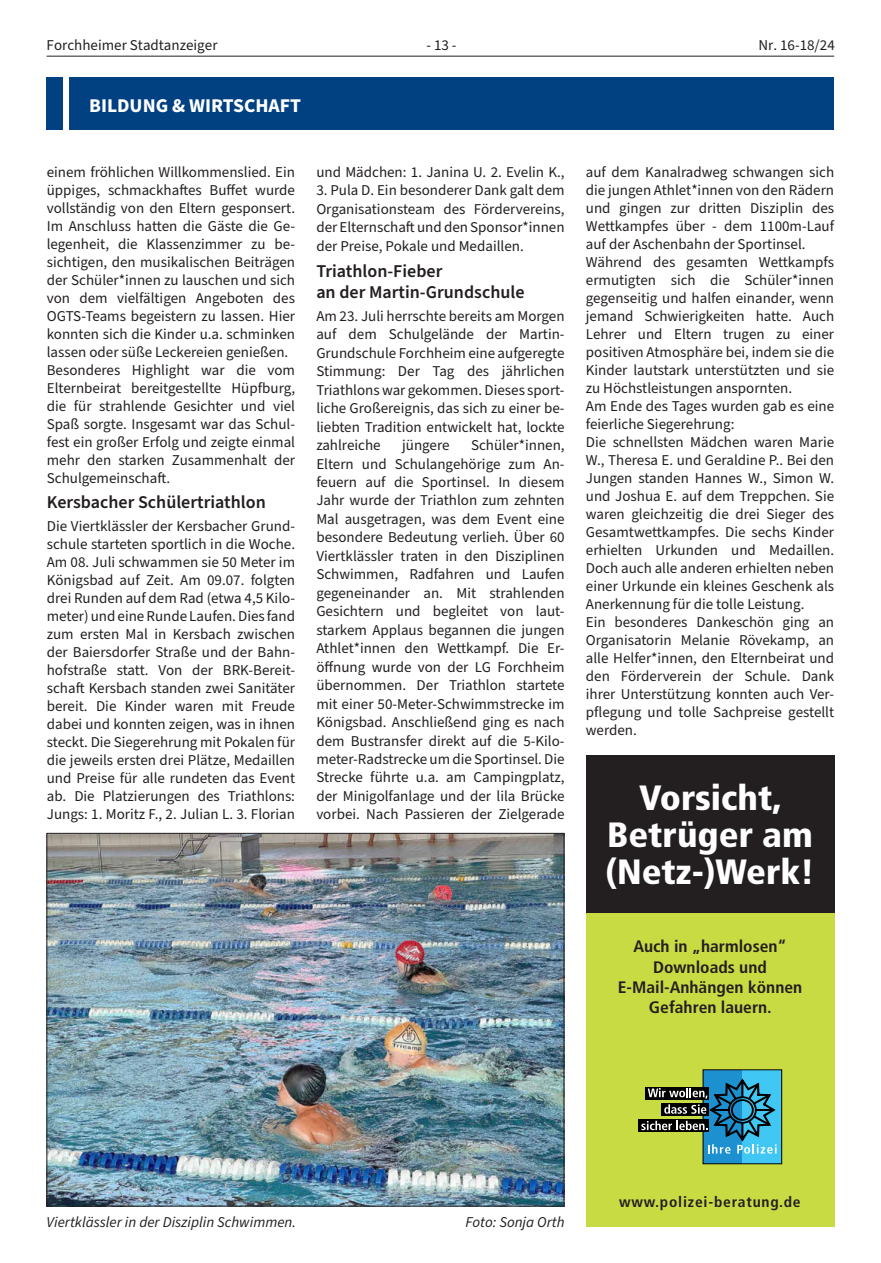
<style>
.page{position:relative;width:881px;height:1263px;background:#fff}
.page>*{position:absolute;margin:0;border:0;box-sizing:border-box;transform-origin:0 0}
.t1{font:900 condensed 35.1px/36.9px "Frutiger";color:#fff;text-align:center;scale:1.05 1}
.t2{font:700 19.5px "Source Sans Pro";color:#fff}
.t3{font:600 18px/21.5px "Source Sans Pro";color:#231f20}
.t4{font:700 condensed 16.65px/20.2px "Frutiger";color:#231f20;text-align:center;scale:1.05 1}
.t5{font:15px/18px "Source Sans Pro";color:#231f20;text-align:justify}
.t6{font:italic 15px "Source Sans Pro";color:#231f20}
.t7{font:700 condensed 14.85px "Frutiger";letter-spacing:.05em;color:#231f20;scale:1.05 1}
</style>
<div class="page">
<hr style="left:47px;top:56px;width:786px;height:1px;background:#231f20">
<div style="left:47px;top:77px;width:786px;height:52px;background:#014081"></div>
<div style="left:63px;top:77px;width:6px;height:53px;background:#fff"></div>
<img style="left:49px;top:835px;width:513px;height:369px">
<div style="left:585px;top:755px;width:248px;height:472px;background:#c9db43"></div>
<div style="left:585px;top:755px;width:248px;height:158px;background:#231f20"></div>
<div style="left:702px;top:1070px;width:40px;height:94px;background:#1d90d0"></div>
<div style="left:742px;top:1070px;width:39px;height:94px;background:#40c7f4"></div>
<div style="left:638px;top:1119px;width:70px;height:13px;background:#000"></div>
<svg style="left:641px;top:1076px;width:136px;height:78px"></svg>
<p class="t5" style="left:47px;top:37px;width:172px">Forchheimer Stadtanzeiger</p>
<p class="t5" style="left:426px;top:37px;width:32px">- 13 -</p>
<p class="t5" style="left:758px;top:37px;width:78px">Nr. 16-18/24</p>
<h2 class="t2" style="left:89px;top:92px;width:213px">BILDUNG &amp; WIRTSCHAFT</h2>
<p class="t5" style="left:47px;top:163px;width:250px;text-align:left">einem fröhlichen Willkommenslied. Ein üppiges, schmackhaftes Buffet wurde vollständig von den Eltern gesponsert.<br>Im Anschluss hatten die Gäste die Ge&shy;legenheit, die Klassenzimmer zu be&shy;sichtigen, den musikalischen Beiträgen der Schüler*innen zu lauschen und sich von dem vielfältigen Angeboten des OGTS-Teams begeistern zu lassen. Hier konnten sich die Kinder u.a. schminken lassen oder süße Leckereien genießen.<br>Besonderes Highlight war die vom Elternbeirat bereitgestellte Hüpfburg, die für strahlende Gesichter und viel Spaß sorgte. Insgesamt war das Schul&shy;fest ein großer Erfolg und zeigte einmal mehr den starken Zusammenhalt der Schulgemeinschaft.</p>
<p class="t3" style="left:47px;top:492px;width:220px">Kersbacher Schülertriathlon</p>
<p class="t5" style="left:47px;top:517px;width:250px">Die Viertklässler der Kersbacher Grund&shy;schule starteten sportlich in die Woche.<br>Am 08. Juli schwammen sie 50 Meter im Königsbad auf Zeit. Am 09.07. folgten drei Runden auf dem Rad (etwa 4,5 Kilo&shy;meter) und eine Runde Laufen. Dies fand zum ersten Mal in Kersbach zwischen der Baiersdorfer Straße und der Bahn&shy;hofstraße statt. Von der BRK-Bereit&shy;schaft Kersbach standen zwei Sanitäter bereit. Die Kinder waren mit Freude dabei und konnten zeigen, was in ihnen steckt. Die Siegerehrung mit Pokalen für die jeweils ersten drei Plätze, Medaillen und Preise für alle rundeten das Event ab. Die Platzierungen des Triathlons:<br>Jungs: 1. Moritz F., 2. Julian L. 3. Florian</p>
<p class="t5" style="left:316px;top:163px;width:250px">und Mädchen: 1. Janina U. 2. Evelin K.,</p>
<p class="t5" style="left:316px;top:182px;width:250px;line-height:18.5px">3. Pula D. Ein besonderer Dank galt dem Organisationsteam des Fördervereins, der Elternschaft und den Sponsor*innen der Preise, Pokale und Medaillen.</p>
<p class="t3" style="left:316px;top:260px;width:209px">Triathlon-Fieber<br>an der Martin-Grundschule</p>
<p class="t5" style="left:316px;top:307px;width:250px;line-height:18.5px">Am 23. Juli herrschte bereits am Morgen auf dem Schulgelände der Martin-Grundschule Forchheim eine aufgeregte Stimmung: Der Tag des jährlichen Triathlons war gekommen. Dieses sport&shy;liche Großereignis, das sich zu einer be&shy;liebten Tradition entwickelt hat, lockte zahlreiche</p>
<p class="t5" style="left:316px;top:436px;width:250px;line-height:18.5px;text-indent:155px">Schüler*innen, Eltern und Schulangehörige zum An&shy;feuern auf die Sportinsel. In diesem Jahr wurde der Triathlon zum zehnten Mal ausgetragen, was dem Event eine besondere Bedeutung verlieh. Über 60<br>Viertklässler traten in den Disziplinen Schwimmen, Radfahren und Laufen gegeneinander an. Mit strahlenden Gesichtern und begleitet von laut&shy;starkem Applaus begannen die jungen Athlet*innen den Wettkampf. Die Er&shy;öffnung wurde von der LG Forchheim übernommen. Der Triathlon startete mit einer 50-Meter-Schwimmstrecke im Königsbad. Anschließend ging es nach dem Bustransfer direkt auf die 5-Kilo&shy;meter-Radstrecke um die Sportinsel. Die Strecke führte u.a. am Campingplatz, der Minigolfanlage und der lila Brücke vorbei. Nach Passieren der Zielgerade</p>
<p class="t5" style="left:402px;top:436px;width:49px">jüngere</p>
<p class="t5" style="left:585px;top:163px;width:250px;text-align:left">auf dem Kanalradweg schwangen sich die jungen Athlet*innen von den Rädern und gingen zur dritten Disziplin des Wettkampfes über - dem 1100m-Lauf auf der Aschenbahn der Sportinsel.<br>Während des gesamten Wettkampfs ermutigten sich die Schüler*innen gegenseitig und halfen einander, wenn jemand Schwierigkeiten hatte. Auch Lehrer und Eltern trugen zu einer positiven Atmosphäre bei, indem sie die Kinder lautstark unterstützten und sie zu Höchstleistungen anspornten.<br>Am Ende des Tages wurden gab es eine feierliche Siegerehrung:<br>Die schnellsten Mädchen waren Marie W., Theresa E. und Geraldine P.. Bei den Jungen standen Hannes W., Simon W. und Joshua E. auf dem Treppchen. Sie waren gleichzeitig die drei Sieger des Gesamtwettkampfes. Die sechs Kinder erhielten Urkunden und Medaillen.<br>Doch auch alle anderen erhielten neben einer Urkunde ein kleines Geschenk als Anerkennung für die tolle Leistung.<br>Ein besonderes Dankeschön ging an Organisatorin Melanie Rövekamp, an alle Helfer*innen, den Elternbeirat und den Förderverein der Schule. Dank ihrer Unterstützung konnten auch Ver&shy;pflegung und tolle Sachpreise gestellt werden.</p>
<h1 class="t1" style="left:605px;top:779px;width:201px">Vorsicht,<br>Betrüger am (Netz-)Werk!</h1>
<p class="t4" style="left:617px;top:936px;width:177px">Auch in „harmlosen“<br>Downloads und<br>E-Mail-Anhängen können<br>Gefahren lauern.</p>
<p class="t6" style="left:47px;top:1212px;width:251px">Viertklässler in der Disziplin Schwimmen.</p>
<p class="t6" style="left:465px;top:1212px;width:100px">Foto: Sonja Orth</p>
<p class="t7" style="left:619px;top:1193px;width:174px">www.polizei-beratung.de</p>
</div>
